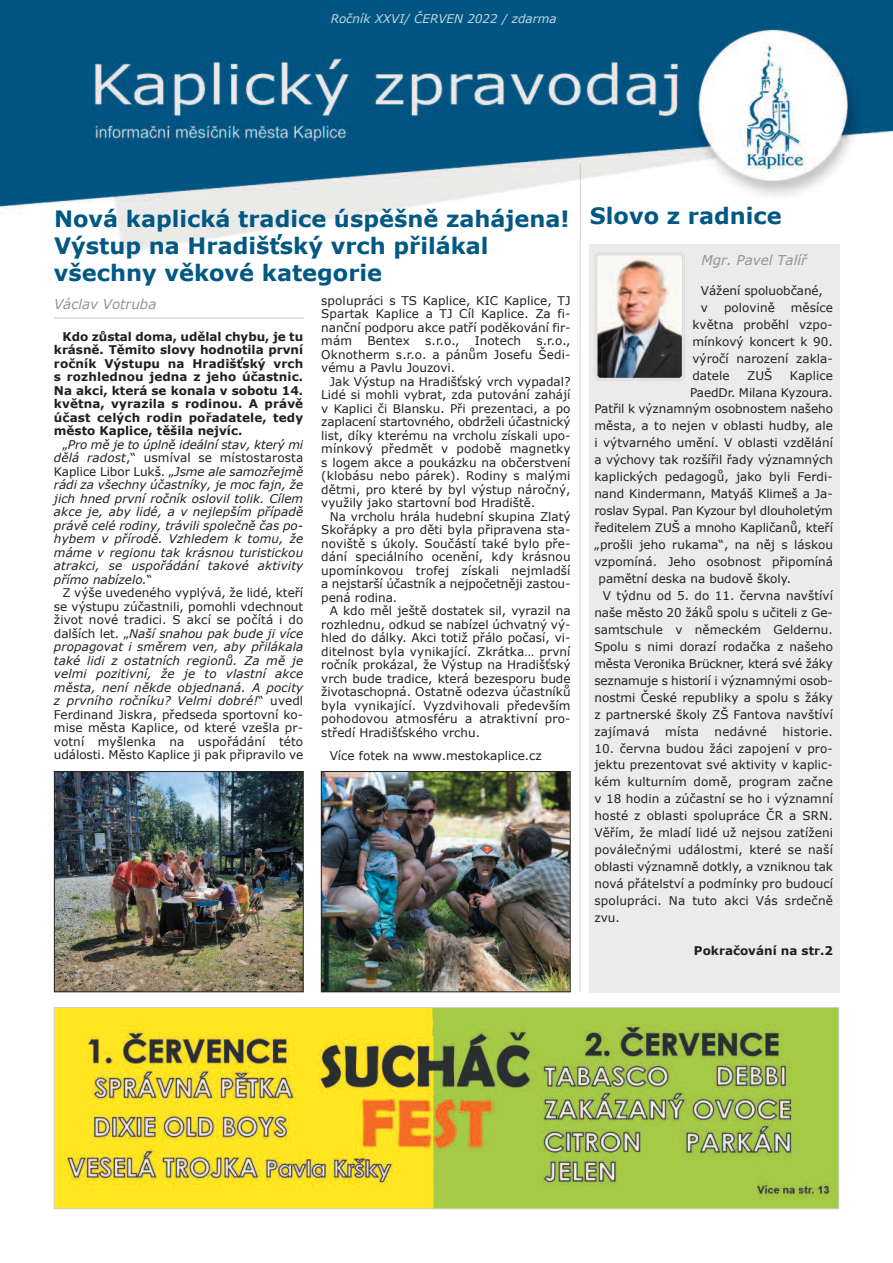
<style>
.page{position:relative;width:893px;height:1263px;background:#fff}
.page>*{position:absolute;margin:0;border:0;box-sizing:border-box;transform-origin:0 0}
.t1{font:700 22.5px/27px "Verdana";color:#005883}
.t2{font:italic 13.5px "Verdana";color:#919396}
.t3{font:12px/13.5px "Verdana";color:#231f20;text-align:justify}
.t4{font:italic 12px/13.5px "Verdana";letter-spacing:.01em;color:#231f20;text-align:justify}
.t5{font:700 12px/13.5px "Verdana";color:#231f20;text-align:justify}
.t6{font:12px "Verdana";letter-spacing:-.02em;color:#231f20}
.t7{font:italic 12px "Verdana";color:rgb(255 255 255/.76)}
.s1{font-style:normal}
.s2{font-style:italic}
</style>
<div class="page">
<img style="left:0;top:0;width:893px;height:249px">
<div style="left:589px;top:244px;width:251px;height:748px;background:#ecebeb"></div>
<img style="left:595px;top:252px;width:90px;height:129px">
<div style="left:596px;top:254px;width:87px;height:125px;border:1px solid #b0b1b5;border-radius:2px"></div>
<hr style="left:579px;top:163px;width:2px;height:829px;background:#eaeaeb">
<hr style="left:54px;top:318px;width:250px;height:1px;background:#e0e0e1">
<img style="left:56px;top:1009px;width:781px;height:198px">
<div style="left:54px;top:1007px;width:785px;height:202px;border:1px solid #d1d1d1"></div>
<img style="left:56px;top:773px;width:246px;height:217px">
<div style="left:54px;top:771px;width:250px;height:221px;border:1px solid #231f20"></div>
<img style="left:323px;top:773px;width:246px;height:217px">
<div style="left:321px;top:771px;width:250px;height:221px;border:1px solid #231f20"></div>
<p class="t7" style="left:331px;top:11px;width:228px">Ročník XXVI/ ČERVEN 2022 / zdarma</p>
<h1 class="t1" style="left:54px;top:204px;width:517px">Nová kaplická tradice úspěšně zahájena!<br>Výstup na Hradišťský vrch přilákal všechny věkové kategorie</h1>
<p class="t2" style="left:54px;top:295px;width:104px">Václav Votruba</p>
<p class="t3" style="left:321px;top:293px;width:251px">spolupráci s TS Kaplice, KIC Kaplice, TJ Spartak Kaplice a TJ Cíl Kaplice. Za fi&shy;nanční podporu akce patří poděkování fir&shy;mám</p>
<p class="t5" style="left:54px;top:329px;width:251px;text-indent:9px">Kdo zůstal doma, udělal chybu, je tu krásně. Těmito slovy hodnotila první ročník Výstupu na Hradišťský vrch s rozhlednou jedna z jeho účastnic.<br>Na akci, která se konala v sobotu 14. května, vyrazila s rodinou. A právě účast celých rodin pořadatele, tedy město Kaplice, těšila nejvíc.</p>
<p class="t4" style="left:54px;top:437px;width:251px;text-indent:9px"><span class="s1">„</span>Pro mě je to úplně ideální stav, který mi dělá radost<span class="s1">,“ usmíval se místostarosta Kaplice Libor Lukš. „</span>Jsme ale samozřejmě rádi za všechny účastníky, je moc fajn, že jich hned první ročník oslovil tolik. Cílem akce je, aby lidé, a v nejlepším případě právě celé rodiny, trávili společně čas po&shy;hybem v přírodě. Vzhledem k tomu, že máme v regionu tak krásnou turistickou atrakci, se uspořádání takové aktivity přímo nabízelo.<span class="s1">“</span></p>
<p class="t3" style="left:54px;top:586px;width:251px;text-indent:9px">Z výše uvedeného vyplývá, že lidé, kteří se výstupu zúčastnili, pomohli vdechnout život nové tradici. S akcí se počítá i do dalších let. „<span class="s2">Naší snahou pak bude ji více propagovat i směrem ven, aby přilákala také lidi z ostatních regionů. Za mě je velmi pozitivní, že je to vlastní akce města, není někde objednaná. A pocity z prvního ročníku? Velmi dobré!</span>“ uvedl Ferdinand Jiskra, předseda sportovní ko&shy;mise města Kaplice, od které vzešla pr&shy;votní myšlenka na uspořádání této události. Město Kaplice ji pak připravilo ve</p>
<p class="t3" style="left:367px;top:334px;width:44px">Bentex</p>
<p class="t3" style="left:425px;top:334px;width:36px">s.r.o.,</p>
<p class="t3" style="left:475px;top:334px;width:48px">Inotech</p>
<p class="t3" style="left:321px;top:334px;width:251px;text-indent:215px">s.r.o., Oknotherm s.r.o. a pánům Josefu Šedi&shy;vému a Pavlu Jouzovi.</p>
<p class="t3" style="left:321px;top:374px;width:251px;text-indent:9px">Jak Výstup na Hradišťský vrch vypadal?<br>Lidé si mohli vybrat, zda putování zahájí v Kaplici či Blansku. Při prezentaci, a po zaplacení startovného, obdrželi účastnický list, díky kterému na vrcholu získali upo&shy;mínkový předmět v podobě magnetky s logem akce a poukázku na občerstvení (klobásu nebo párek). Rodiny s malými dětmi, pro které by byl výstup náročný, využily jako startovní bod Hradiště.</p>
<p class="t3" style="left:321px;top:509px;width:251px;text-indent:9px">Na vrcholu hrála hudební skupina Zlatý Skořápky a pro děti byla připravena sta&shy;noviště s úkoly. Součástí také bylo pře&shy;dání speciálního ocenění, kdy krásnou upomínkovou trofej získali nejmladší a nejstarší účastník a nejpočetněji zastou&shy;pená rodina.</p>
<p class="t3" style="left:321px;top:604px;width:251px;text-indent:9px">A kdo měl ještě dostatek sil, vyrazil na rozhlednu, odkud se nabízel úchvatný vý&shy;hled do dálky. Akci totiž přálo počasí, vi&shy;ditelnost byla vynikající. Zkrátka… první ročník prokázal, že Výstup na Hradišťský vrch bude tradice, která bezesporu bude životaschopná. Ostatně odezva účastníků byla vynikající. Vyzdvihovali především pohodovou atmosféru a atraktivní pro&shy;středí Hradišťského vrchu.</p>
<p class="t3" style="left:330px;top:749px;width:214px">Více fotek na www.mestokaplice.cz</p>
<h1 class="t1" style="left:590px;top:201px;width:193px">Slovo z radnice</h1>
<p class="t2" style="left:701px;top:251px;width:107px">Mgr. Pavel Talíř</p>
<p class="t3" style="left:701px;top:282px;width:124px;line-height:17px">Vážení spoluobčané, v</p>
<p class="t3" style="left:692px;top:298px;width:142px;line-height:17px;text-indent:99px">měsíce května proběhl vzpo&shy;mínkový koncert k 90. výročí narození zakla&shy;datele</p>
<p class="t3" style="left:724px;top:300px;width:52px">polovině</p>
<p class="t3" style="left:747px;top:368px;width:27px">ZUŠ</p>
<p class="t3" style="left:790px;top:368px;width:44px">Kaplice</p>
<p class="t3" style="left:690px;top:385px;width:144px">PaedDr. Milana Kyzoura.</p>
<p class="t3" style="left:594px;top:402px;width:240px">Patřil k významným osobnostem našeho</p>
<p class="t3" style="left:594px;top:419px;width:240px">města, a to nejen v oblasti hudby, ale</p>
<p class="t3" style="left:594px;top:436px;width:240px">i výtvarného umění. V oblasti vzdělání</p>
<p class="t3" style="left:594px;top:453px;width:240px">a výchovy tak rozšířil řady významných</p>
<p class="t3" style="left:594px;top:470px;width:240px">kaplických pedagogů, jako byli Ferdi-</p>
<p class="t3" style="left:594px;top:487px;width:240px">nand Kindermann, Matyáš Klimeš a Ja-</p>
<p class="t6" style="left:594px;top:503px;width:240px">roslav Sypal. Pan Kyzour byl dlouholetým</p>
<p class="t3" style="left:594px;top:521px;width:240px">ředitelem ZUŠ a mnoho Kapličanů, kteří</p>
<p class="t3" style="left:594px;top:537px;width:240px">„prošli jeho rukama“, na něj s láskou</p>
<p class="t3" style="left:594px;top:554px;width:240px">vzpomíná. Jeho osobnost připomíná</p>
<p class="t3" style="left:599px;top:571px;width:194px">pamětní deska na budově školy.</p>
<p class="t3" style="left:603px;top:588px;width:232px">V týdnu od 5. do 11. června navštíví</p>
<p class="t3" style="left:594px;top:605px;width:240px">naše město 20 žáků spolu s učiteli z Ge-</p>
<p class="t3" style="left:594px;top:622px;width:240px">samtschule v německém Geldernu.</p>
<p class="t3" style="left:594px;top:639px;width:240px">Spolu s nimi dorazí rodačka z našeho</p>
<p class="t3" style="left:594px;top:656px;width:240px">města Veronika Brückner, která své žáky</p>
<p class="t3" style="left:594px;top:673px;width:240px">seznamuje s historií i významnými osob-</p>
<p class="t3" style="left:594px;top:690px;width:240px">nostmi České republiky a spolu s žáky</p>
<p class="t3" style="left:594px;top:707px;width:240px">z partnerské školy ZŠ Fantova navštíví</p>
<p class="t3" style="left:594px;top:724px;width:57px">zajímavá</p>
<p class="t3" style="left:665px;top:724px;width:35px">místa</p>
<p class="t3" style="left:715px;top:724px;width:54px">nedávné</p>
<p class="t3" style="left:782px;top:724px;width:52px">historie.</p>
<p class="t3" style="left:594px;top:739px;width:240px;line-height:17px">10. června budou žáci zapojení v pro&shy;jektu prezentovat své aktivity v kaplic&shy;kém kulturním domě, program začne v 18 hodin a zúčastní se ho i významní hosté z oblasti spolupráce ČR a SRN.<br>Věřím, že mladí lidé už nejsou zatíženi poválečnými událostmi, které se naší oblasti významně dotkly, a vzniknou tak nová přátelství a podmínky pro budoucí spolupráci. Na tuto akci Vás srdečně zvu.</p>
<p class="t5" style="left:694px;top:943px;width:141px">Pokračování na str.2</p>
</div>
